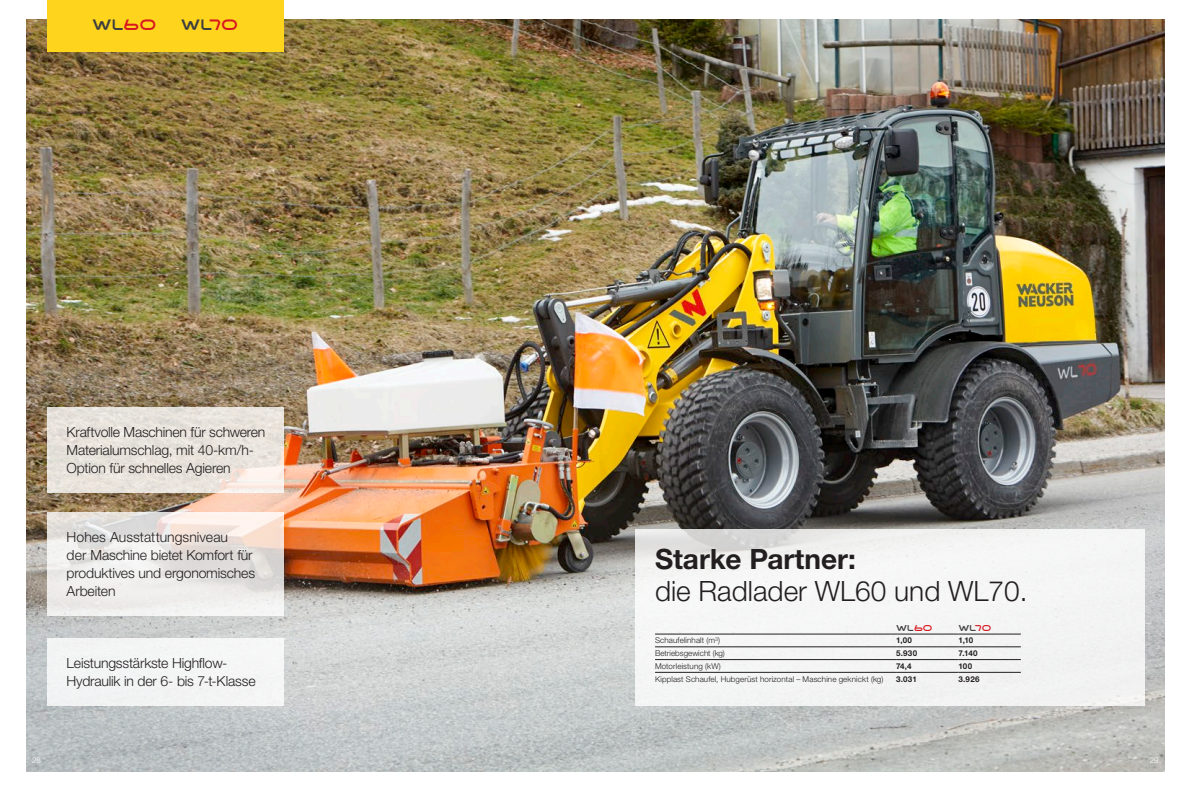
<style>
.page{position:relative;width:1191px;height:791px;background:#fff}
.page>*{position:absolute;margin:0;border:0;box-sizing:border-box;transform-origin:0 0}
.t1{font:300 28px "Helvetica Neue LTW1 G";color:#231f20}
.t2{font:700 28px "Helvetica Neue LTW1 G";color:#231f20}
.t3{font:16px "Wacker Neuson";letter-spacing:.005em;color:#3e3e3f}
.t4{font:300 14px/18px "Helvetica Neue LTW1 G";letter-spacing:-.01em;color:#231f20}
.t5{font:9px "Wacker Neuson";letter-spacing:.02em;color:#3e3e3f}
.t6{font:300 8px "Helvetica Neue LTW1 G";letter-spacing:.015em;color:#231f20}
.t7{font:700 8px "Helvetica Neue LTW1 G";letter-spacing:.035em;color:#231f20}
.t8{font:300 8px "Helvetica Neue LTW1 G";color:#fff}
.s1{color:#d7171f}
</style>
<div class="page">
<img style="left:27px;top:20px;width:1137px;height:751px">
<div style="left:47px;top:0;width:236px;height:51px;background:#fed41d"></div>
<svg style="left:47px;top:407px;width:236px;height:86px;background:#e9e3dc"></svg>
<svg style="left:47px;top:512px;width:236px;height:104px"></svg>
<div style="left:47px;top:638px;width:236px;height:68px;background:#f3f4f5"></div>
<div style="left:635px;top:529px;width:509px;height:177px;background:#f4f5f4"></div>
<hr style="left:655px;top:634px;width:241px;height:1px;background:#231f20">
<hr style="left:896px;top:634px;width:62px;height:1px;background:#231f20">
<hr style="left:958px;top:634px;width:62px;height:1px;background:#231f20">
<hr style="left:655px;top:646px;width:241px;height:1px;background:#231f20">
<hr style="left:896px;top:646px;width:62px;height:1px;background:#231f20">
<hr style="left:958px;top:646px;width:62px;height:1px;background:#231f20">
<hr style="left:655px;top:659px;width:241px;height:1px;background:#231f20">
<hr style="left:896px;top:659px;width:62px;height:1px;background:#231f20">
<hr style="left:958px;top:659px;width:62px;height:1px;background:#231f20">
<hr style="left:655px;top:672px;width:241px;height:1px;background:#231f20">
<hr style="left:896px;top:672px;width:62px;height:1px;background:#231f20">
<hr style="left:958px;top:672px;width:62px;height:1px;background:#231f20">
<p class="t3" style="left:92px;top:18px;width:66px">WL<span class="s1">60</span></p>
<p class="t3" style="left:181px;top:18px;width:59px">WL<span class="s1">70</span></p>
<p class="t4" style="left:67px;top:423px;width:200px">Kraftvolle Maschinen für schweren<br>Materialumschlag, mit 40-km/h-<br>Option für schnelles Agieren</p>
<p class="t4" style="left:67px;top:528px;width:190px">Hohes Ausstattungsniveau<br>der Maschine bietet Komfort für produktives und ergonomisches<br>Arbeiten</p>
<p class="t4" style="left:67px;top:654px;width:190px">Leistungsstärkste Highflow-<br>Hydraulik in der 6- bis 7-t-Klasse</p>
<h1 class="t2" style="left:655px;top:542px;width:202px">Starke Partner:</h1>
<h1 class="t1" style="left:655px;top:574px;width:374px">die Radlader WL60 und WL70.</h1>
<p class="t5" style="left:896px;top:623px;width:38px">WL<span class="s1">60</span></p>
<p class="t5" style="left:958px;top:623px;width:34px">WL<span class="s1">70</span></p>
<p class="t6" style="left:655px;top:635px;width:66px">Schaufelinhalt (m<sup>3</sup>)</p>
<p class="t7" style="left:896px;top:635px;width:18px">1,00</p>
<p class="t7" style="left:958px;top:635px;width:16px">1,10</p>
<p class="t6" style="left:655px;top:648px;width:71px">Betriebsgewicht (kg)</p>
<p class="t7" style="left:896px;top:648px;width:23px">5.930</p>
<p class="t7" style="left:958px;top:648px;width:21px">7.140</p>
<p class="t6" style="left:655px;top:661px;width:67px">Motorleistung (kW)</p>
<p class="t7" style="left:896px;top:661px;width:17px">74,4</p>
<p class="t7" style="left:958px;top:661px;width:15px">100</p>
<p class="t6" style="left:655px;top:674px;width:230px">Kipplast Schaufel, Hubgerüst horizontal – Maschine geknickt (kg)</p>
<p class="t7" style="left:896px;top:674px;width:22px">3.031</p>
<p class="t7" style="left:958px;top:674px;width:23px">3.926</p>
<p class="t8" style="left:32px;top:755px;width:10px">28</p>
<p class="t8" style="left:1149px;top:755px;width:10px">29</p>
</div>
